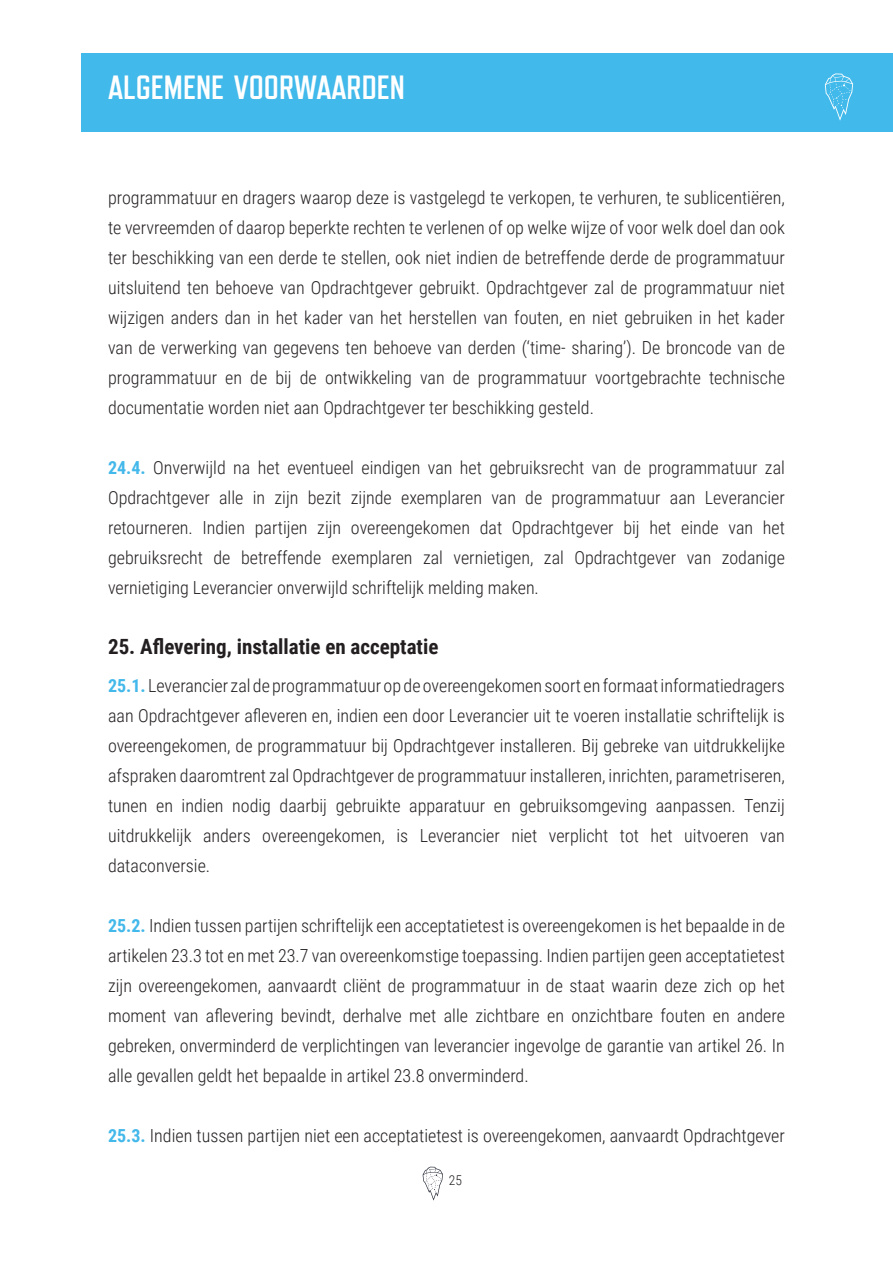
<style>
.page{position:relative;width:893px;height:1263px;background:#fff}
.page>*{position:absolute;margin:0;border:0;box-sizing:border-box;transform-origin:0 0}
.t1{font:700 33.6px "Refrigerator Deluxe";color:#fff}
.Sub_header_style{font:700 21px "Roboto Condensed";color:#231f20}
.Body_text{font:300 18px/30px "Roboto Condensed";color:#231f20;text-align:justify}
.t2{font:300 13.5px "Roboto Condensed";color:#231f20}
.s1{font-weight:700;color:#43b8ea}
</style>
<div class="page">
<div style="left:82px;top:54px;width:811px;height:78px;background:#41b9ea"></div>
<svg style="left:423px;top:1167px;width:20px;height:33px"></svg>
<svg style="left:825px;top:73px;width:28px;height:48px"></svg>
<h1 class="t1" style="left:108px;top:68px;width:298px">ALGEMENE VOORWAARDEN</h1>
<p class="Body_text" style="left:108px;top:182px;width:678px">programmatuur en dragers waarop deze is vastgelegd te verkopen, te verhuren, te sublicentiëren, te vervreemden of daarop beperkte rechten te verlenen of op welke wijze of voor welk doel dan ook ter beschikking van een derde te stellen, ook niet indien de betreffende derde de programmatuur uitsluitend ten behoeve van Opdrachtgever gebruikt. Opdrachtgever zal de programmatuur niet wijzigen anders dan in het kader van het herstellen van fouten, en niet gebruiken in het kader van de verwerking van gegevens ten behoeve van derden (‘time- sharing’). De broncode van de programmatuur en de bij de ontwikkeling van de programmatuur voortgebrachte technische documentatie worden niet aan Opdrachtgever ter beschikking gesteld.</p>
<p class="Body_text" style="left:108px;top:452px;width:678px"><span class="s1">24.4.</span> Onverwijld na het eventueel eindigen van het gebruiksrecht van de programmatuur zal Opdrachtgever alle in zijn bezit zijnde exemplaren van de programmatuur aan Leverancier retourneren. Indien partijen zijn overeengekomen dat Opdrachtgever bij het einde van het gebruiksrecht de betreffende exemplaren zal vernietigen, zal Opdrachtgever van zodanige vernietiging Leverancier onverwijld schriftelijk melding maken.</p>
<p class="Sub_header_style" style="left:108px;top:632px;width:332px">25. Aflevering, installatie en acceptatie</p>
<p class="Body_text" style="left:108px;top:669px;width:678px"><span class="s1">25.1.</span> Leverancier zal de programmatuur op de overeengekomen soort en formaat informatiedragers aan Opdrachtgever afleveren en, indien een door Leverancier uit te voeren installatie schriftelijk is overeengekomen, de programmatuur bij Opdrachtgever installeren. Bij gebreke van uitdrukkelijke afspraken daaromtrent zal Opdrachtgever de programmatuur installeren, inrichten, parametriseren, tunen en indien nodig daarbij gebruikte apparatuur en gebruiksomgeving aanpassen. Tenzij uitdrukkelijk anders overeengekomen, is Leverancier niet verplicht tot het uitvoeren van dataconversie.</p>
<p class="Body_text" style="left:108px;top:909px;width:678px"><span class="s1">25.2.</span> Indien tussen partijen schriftelijk een acceptatietest is overeengekomen is het bepaalde in de artikelen 23.3 tot en met 23.7 van overeenkomstige toepassing. Indien partijen geen acceptatietest zijn overeengekomen, aanvaardt cliënt de programmatuur in de staat waarin deze zich op het moment van aflevering bevindt, derhalve met alle zichtbare en onzichtbare fouten en andere gebreken, onverminderd de verplichtingen van leverancier ingevolge de garantie van artikel 26. In alle gevallen geldt het bepaalde in artikel 23.8 onverminderd.</p>
<p class="Body_text" style="left:108px;top:1119px;width:678px"><span class="s1">25.3.</span> Indien tussen partijen niet een acceptatietest is overeengekomen, aanvaardt Opdrachtgever</p>
<p class="t2" style="left:449px;top:1171px;width:15px">25</p>
</div>
